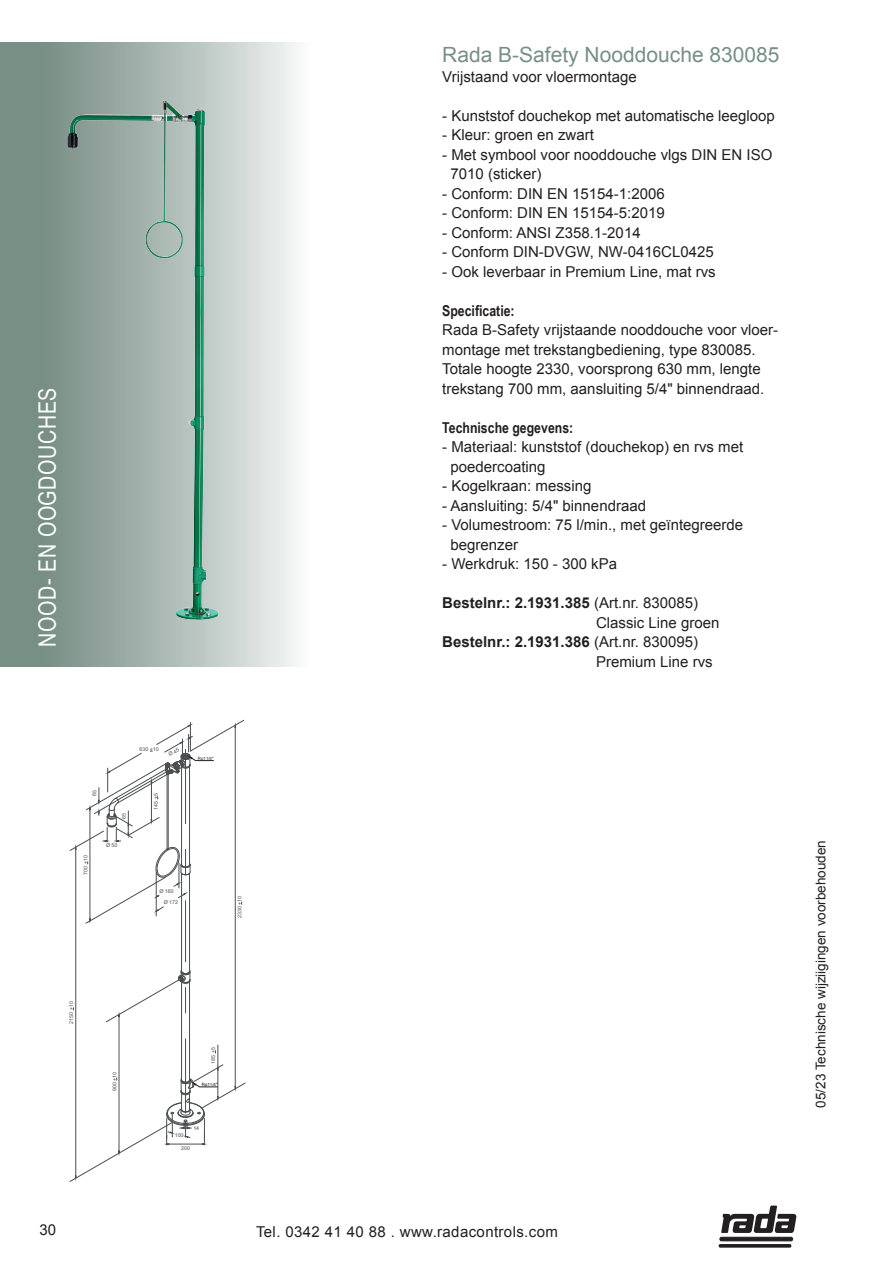
<style>
.page{position:relative;width:893px;height:1263px;background:#fff}
.page>*{position:absolute;margin:0;border:0;box-sizing:border-box;transform-origin:0 0}
.t1{font:24px "Arial Narrow";letter-spacing:.025em;color:#fff}
.t2{font:21px "Arial";color:#788f86}
.t3{font:15px/19.5px "Arial";color:#231f20}
.t4{font:700 15px "Arial";color:#231f20}
.t5{font:15px "Arial";letter-spacing:.025em;color:#231f20}
.t6{font:700 15px "Arial Narrow";color:#231f20}
.t7{font:13.5px "Arial";color:#231f20}
.t8{font:5.25px/11.6px "Arial";color:#4b4e50}
.t9{font:4.35px "Arial Unicode MS";color:#000001}
.t10{font:4.35px "Arial Unicode MS";color:#231f20}
.s1{font-weight:400}
</style>
<div class="page">
<div style="left:0;top:43px;width:421px;height:623px;background:linear-gradient(to right,#6b847a,#fff)"></div>
<div style="left:720px;top:1237px;width:73px;height:4px;background:#292526;border:1px solid #231f20;border-radius:2px"></div>
<hr style="left:719px;top:1244px;width:72px;height:3px;background:#231f20;border-radius:2px">
<svg style="left:721px;top:1205px;width:75px;height:28px"></svg>
<hr style="left:189px;top:873px;width:1px;height:98px;background:#4b4e50">
<hr style="left:189px;top:982px;width:1px;height:98px;background:#4b4e50">
<hr style="left:181px;top:982px;width:1px;height:98px;background:#4b4e50">
<hr style="left:181px;top:873px;width:1px;height:98px;background:#4b4e50">
<hr style="left:185px;top:1039px;width:1px;height:74px;background:#4b4e50">
<hr style="left:185px;top:900px;width:1px;height:62px;background:#4b4e50">
<hr style="left:75px;top:849px;width:1px;height:327px;background:#4b4e50">
<hr style="left:119px;top:1017px;width:1px;height:134px;background:#4b4e50">
<svg style="left:106px;top:970px;width:85px;height:52px"></svg>
<hr style="left:235px;top:727px;width:1px;height:359px;background:#4b4e50">
<svg style="left:70px;top:1045px;width:175px;height:137px"></svg>
<img style="left:55px;top:83px;width:279px;height:561px">
<svg style="left:70px;top:720px;width:174px;height:203px"></svg>
<h1 class="t1" style="left:30px;top:647px;width:261px;rotate:-90deg">NOOD- EN OOGDOUCHES</h1>
<p class="t8" style="left:139px;top:743px;width:21px">630 +10</p>
<p class="t8" style="left:89px;top:796px;width:7px;rotate:-90deg">65</p>
<p class="t8" style="left:80px;top:875px;width:21px;rotate:-90deg">700 +10</p>
<p class="t8" style="left:118px;top:819px;width:7px;rotate:-90deg">65</p>
<p class="t8" style="left:106px;top:840px;width:13px">Ø 50</p>
<p class="t8" style="left:150px;top:809px;width:18px;rotate:-90deg">145 +5</p>
<p class="t8" style="left:164px;top:885px;width:16px;text-indent:-4px">Ø 160<br>Ø 172</p>
<p class="t10" style="left:198px;top:755px;width:17px">Rp11/4"</p>
<p class="t8" style="left:234px;top:918px;width:24px;rotate:-90deg">2330 +10</p>
<h2 class="t2" style="left:442px;top:40px;width:339px">Rada B-Safety Nooddouche 830085</h2>
<p class="t3" style="left:442px;top:66px;width:196px">Vrijstaand voor vloermontage</p>
<p class="t3" style="left:442px;top:105px;width:334px">- Kunststof douchekop met automatische leegloop</p>
<p class="t3" style="left:442px;top:125px;width:153px">- Kleur: groen en zwart</p>
<p class="t3" style="left:451px;top:144px;width:323px;text-indent:-8px">- Met symbool voor nooddouche vlgs DIN EN ISO<br>7010 (sticker)</p>
<p class="t3" style="left:442px;top:183px;width:224px">- Conform: DIN EN 15154-1:2006</p>
<p class="t3" style="left:442px;top:203px;width:224px">- Conform: DIN EN 15154-5:2019</p>
<p class="t3" style="left:442px;top:222px;width:200px">- Conform: ANSI Z358.1-2014</p>
<p class="t3" style="left:442px;top:242px;width:273px">- Conform DIN-DVGW, NW-0416CL0425</p>
<p class="t3" style="left:442px;top:261px;width:275px">- Ook leverbaar in Premium Line, mat rvs</p>
<p class="t6" style="left:442px;top:299px;width:74px">Specificatie:</p>
<p class="t3" style="left:442px;top:320px;width:338px">Rada B-Safety vrijstaande nooddouche voor vloer&shy;montage met trekstangbediening, type 830085.<br>Totale hoogte 2330, voorsprong 630 mm, lengte trekstang 700 mm, aansluiting 5/4" binnendraad.</p>
<p class="t6" style="left:442px;top:416px;width:133px">Technische gegevens:</p>
<p class="t3" style="left:451px;top:437px;width:294px;text-indent:-8px">- Materiaal: kunststof (douchekop) en rvs met poedercoating</p>
<p class="t3" style="left:442px;top:476px;width:151px">- Kogelkraan: messing</p>
<p class="t3" style="left:442px;top:495px;width:205px">- Aansluiting: 5/4" binnendraad</p>
<p class="t3" style="left:451px;top:515px;width:294px;text-indent:-8px">- Volumestroom: 75 l/min., met geïntegreerde begrenzer</p>
<p class="t3" style="left:442px;top:554px;width:176px">- Werkdruk: 150 - 300 kPa</p>
<p class="t4" style="left:442px;top:592px;width:257px">Bestelnr.: 2.1931.385 <span class="s1">(Art.nr. 830085)</span></p>
<p class="t3" style="left:596px;top:612px;width:125px">Classic Line groen</p>
<p class="t4" style="left:442px;top:631px;width:257px">Bestelnr.: 2.1931.386 <span class="s1">(Art.nr. 830095)</span></p>
<p class="t3" style="left:596px;top:651px;width:118px">Premium Line rvs</p>
<p class="t8" style="left:66px;top:1024px;width:24px;rotate:-90deg">2150 +10</p>
<p class="t8" style="left:109px;top:1091px;width:21px;rotate:-90deg">900 +10</p>
<p class="t3" style="left:39px;top:1219px;width:18px">30</p>
<p class="t8" style="left:208px;top:1063px;width:18px;rotate:-90deg">185 +5</p>
<p class="t9" style="left:202px;top:1081px;width:17px">Rp11/4"</p>
<p class="t8" style="left:193px;top:1122px;width:7px">14</p>
<p class="t8" style="left:175px;top:1129px;width:10px">100</p>
<p class="t8" style="left:181px;top:1143px;width:10px">200</p>
<p class="t5" style="left:256px;top:1222px;width:303px">Tel. 0342 41 40 88 . www.radacontrols.com</p>
<p class="t7" style="left:812px;top:1108px;width:269px;rotate:-90deg">05/23 Technische wijziigingen voorbehouden</p>
</div>
